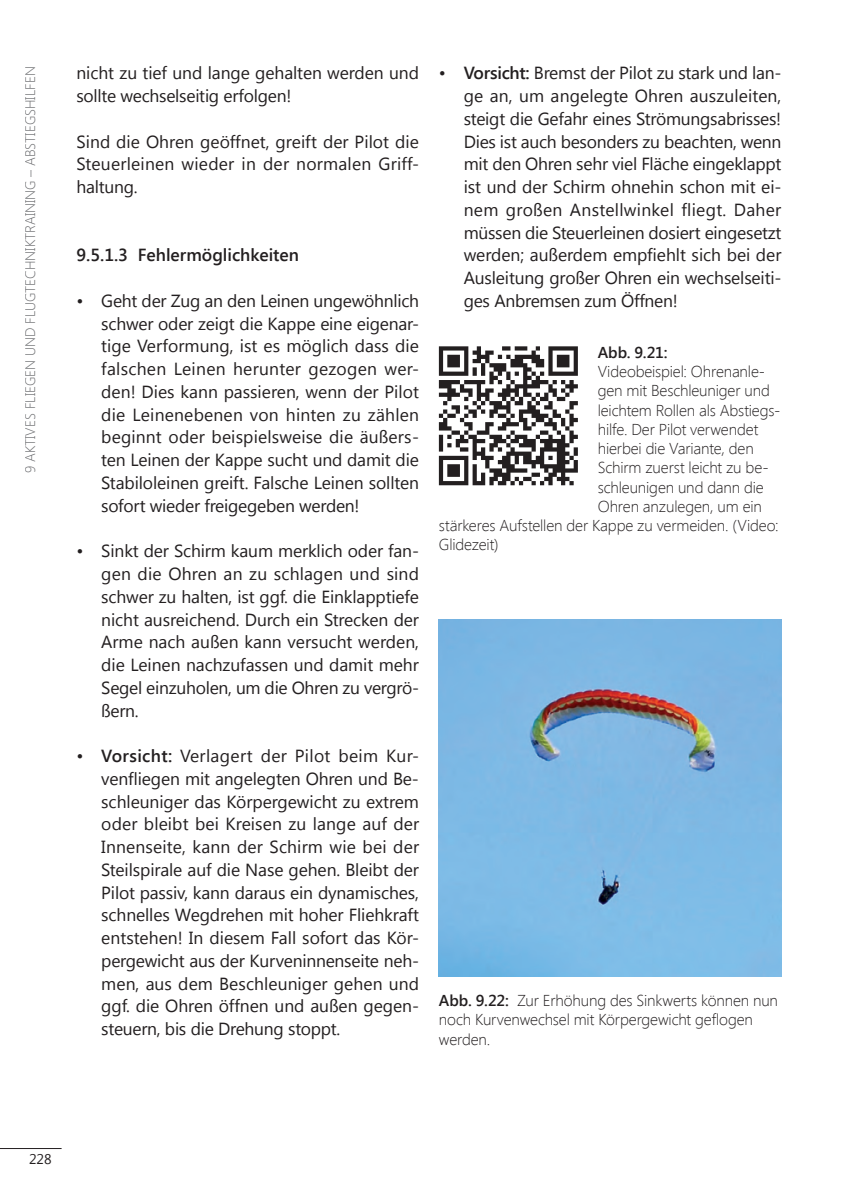
<style>
.page{position:relative;width:848px;height:1195px;background:#fff}
.page>*{position:absolute;margin:0;border:0;box-sizing:border-box;transform-origin:0 0}
.t1{font:17.5px/22.8px "Segoe UI";letter-spacing:-.01em;color:#231f20;text-align:justify}
.t2{font:600 17.5px "Segoe UI";color:#231f20}
.t3{font:300 15.75px/19.2px "Segoe UI";letter-spacing:-.01em;color:#231f20}
.t4{font:600 15.75px "Segoe UI";color:#231f20}
.t5{font:300 14px "Segoe UI";color:#6c6d70}
.t6{font:14px "Segoe UI";color:#231f20}
.s1{font-weight:600}
</style>
<div class="page">
<hr style="left:0;top:1148px;width:62px;height:1px;background:#231f20">
<svg style="left:439px;top:346px;width:138px;height:139px"></svg>
<img style="left:439px;top:619px;width:342px;height:358px">
<p class="t5" style="left:20px;top:473px;width:408px;rotate:-90deg">9 AKTIVES FLIEGEN UND FLUGTECHNIKTRAINING – ABSTIEGSHILFEN</p>
<p class="t1" style="left:76px;top:61px;width:344px">nicht zu tief und lange gehalten werden und sollte wechselseitig erfolgen!</p>
<p class="t1" style="left:76px;top:129px;width:344px;text-align:left">Sind die Ohren geöffnet, greift der Pilot die<br>Steuerleinen wieder in der normalen Griff&shy;haltung.</p>
<p class="t2" style="left:76px;top:243px;width:224px">9.5.1.3 Fehlermöglichkeiten</p>
<p class="t1" style="left:101px;top:288px;width:319px;text-indent:-25px">• Geht der Zug an den Leinen ungewöhnlich schwer oder zeigt die Kappe eine eigenar&shy;tige Verformung, ist es möglich dass die falschen Leinen herunter gezogen wer&shy;den! Dies kann passieren, wenn der Pilot die Leinenebenen von hinten zu zählen beginnt oder beispielsweise die äußers&shy;ten Leinen der Kappe sucht und damit die Stabiloleinen greift. Falsche Leinen sollten sofort wieder freigegeben werden!</p>
<p class="t1" style="left:101px;top:539px;width:319px;text-indent:-25px">• Sinkt der Schirm kaum merklich oder fan&shy;gen die Ohren an zu schlagen und sind schwer zu halten, ist ggf. die Einklapptiefe nicht ausreichend. Durch ein Strecken der Arme nach außen kann versucht werden, die Leinen nachzufassen und damit mehr Segel einzuholen, um die Ohren zu vergrö&shy;ßern.</p>
<p class="t1" style="left:101px;top:743px;width:319px;text-indent:-25px">• <span class="s1">Vorsicht:</span> Verlagert der Pilot beim Kur&shy;venfliegen mit angelegten Ohren und Be&shy;schleuniger das Körpergewicht zu extrem oder bleibt bei Kreisen zu lange auf der Innenseite, kann der Schirm wie bei der Steilspirale auf die Nase gehen. Bleibt der Pilot passiv, kann daraus ein dynamisches, schnelles Wegdrehen mit hoher Fliehkraft entstehen! In diesem Fall sofort das Kör&shy;pergewicht aus der Kurveninnenseite neh&shy;men, aus dem Beschleuniger gehen und ggf. die Ohren öffnen und außen gegen&shy;steuern, bis die Drehung stoppt.</p>
<p class="t1" style="left:463px;top:61px;width:319px;text-indent:-25px">• <span class="s1">Vorsicht:</span> Bremst der Pilot zu stark und lan&shy;ge an, um angelegte Ohren auszuleiten, steigt die Gefahr eines Strömungsabrisses!<br>Dies ist auch besonders zu beachten, wenn mit den Ohren sehr viel Fläche eingeklappt ist und der Schirm ohnehin schon mit ei&shy;nem großen Anstellwinkel fliegt. Daher müssen die Steuerleinen dosiert eingesetzt werden; außerdem empfiehlt sich bei der Ausleitung großer Ohren ein wechselseiti&shy;ges Anbremsen zum Öffnen!</p>
<p class="t4" style="left:597px;top:341px;width:71px">Abb. 9.21:</p>
<p class="t3" style="left:597px;top:361px;width:169px">Videobeispiel: Ohrenanle-</p>
<p class="t3" style="left:597px;top:380px;width:174px">gen mit Beschleuniger und</p>
<p class="t3" style="left:597px;top:400px;width:184px">leichtem Rollen als Abstiegs-</p>
<p class="t3" style="left:597px;top:419px;width:162px">hilfe. Der Pilot verwendet</p>
<p class="t3" style="left:597px;top:438px;width:157px">hierbei die Variante, den</p>
<p class="t3" style="left:597px;top:457px;width:172px">Schirm zuerst leicht zu be-</p>
<p class="t3" style="left:597px;top:477px;width:167px">schleunigen und dann die</p>
<p class="t3" style="left:597px;top:496px;width:166px">Ohren anzulegen, um ein</p>
<p class="t3" style="left:439px;top:515px;width:341px">stärkeres Aufstellen der Kappe zu vermeiden. (Video:</p>
<p class="t3" style="left:439px;top:534px;width:61px">Glidezeit)</p>
<p class="t3" style="left:439px;top:990px;width:340px"><span class="s1">Abb. 9.22:</span> Zur Erhöhung des Sinkwerts können nun noch Kurvenwechsel mit Körpergewicht geflogen werden.</p>
<p class="t6" style="left:29px;top:1149px;width:24px">228</p>
</div>
